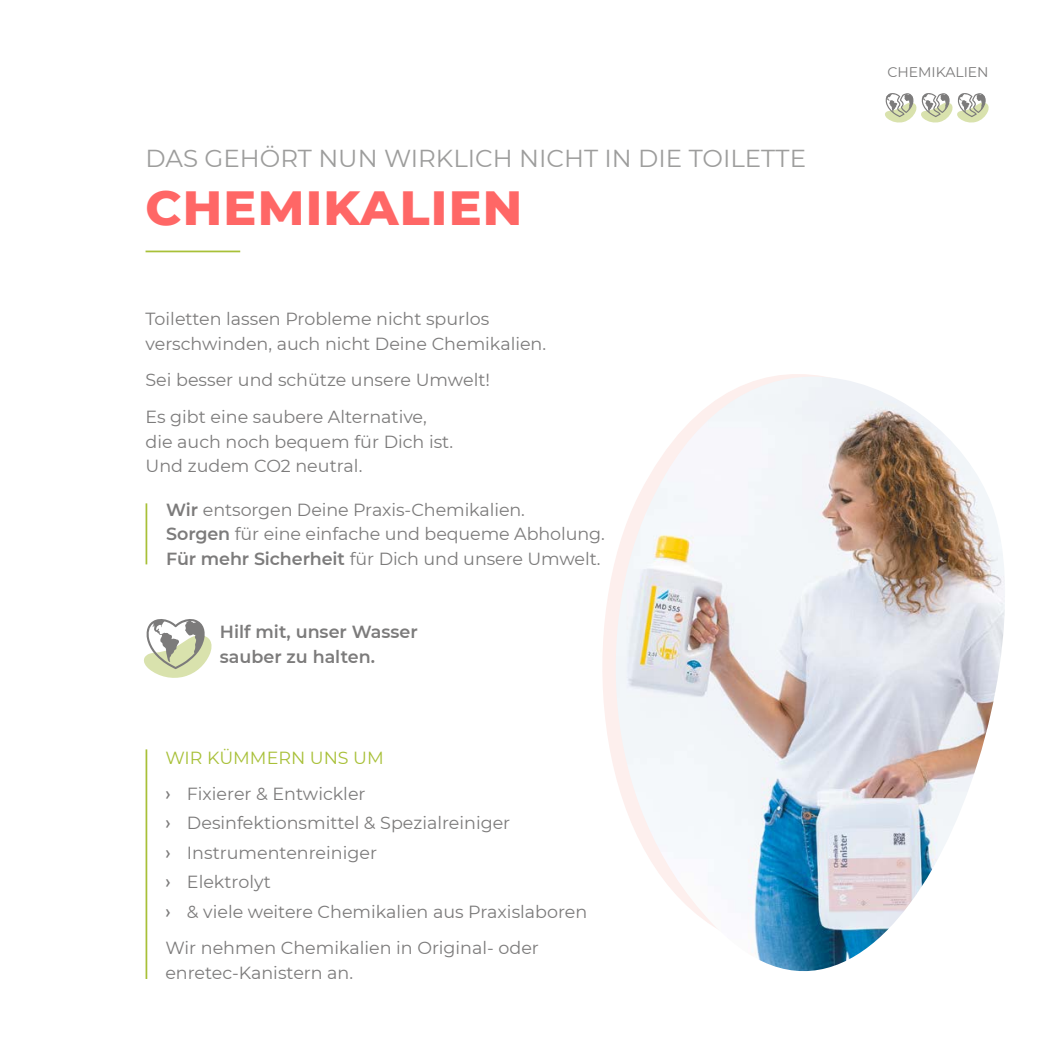
<style>
.page{position:relative;width:1042px;height:1042px;background:#fff}
.page>*{position:absolute;margin:0;border:0;box-sizing:border-box;transform-origin:0 0}
.t1{font:800 49px "Montserrat";letter-spacing:.025em;color:#ff6766}
.t2{font:24.5px "Montserrat";color:#9d9d9c}
.t3{font:17.5px/24.5px "Montserrat";color:#7c7b7b}
.t4{font:600 17.5px/24.5px "Montserrat";color:#7c7b7b}
.t5{font:14px "Montserrat";color:#7c7b7b}
.s1{font-weight:600}
.s2{color:#a8c038}
.s3{font-family:"Ubuntu"}
</style>
<div class="page">
<svg style="left:602px;top:374px;width:216px;height:393px"></svg>
<img style="left:614px;top:376px;width:391px;height:596px">
<svg style="left:885px;top:93px;width:104px;height:30px"></svg>
<hr style="left:146px;top:251px;width:94px;height:1px;background:#a8c038">
<hr style="left:146px;top:749px;width:1px;height:230px;background:#a8c038">
<hr style="left:146px;top:503px;width:1px;height:61px;background:#a8c038">
<svg style="left:144px;top:619px;width:68px;height:59px"></svg>
<h2 class="t2" style="left:146px;top:141px;width:662px">DAS GEHÖRT NUN WIRKLICH NICHT IN DIE TOILETTE</h2>
<h1 class="t1" style="left:146px;top:172px;width:378px">CHEMIKALIEN</h1>
<p class="t3" style="left:146px;top:306px;width:402px">Toiletten lassen Probleme nicht spurlos verschwinden, auch nicht Deine Chemikalien.</p>
<p class="t3" style="left:146px;top:361px;width:346px;line-height:36.9px">Sei besser und schütze unsere Umwelt!<br>Es gibt eine saubere Alternative,</p>
<p class="t3" style="left:146px;top:429px;width:309px">die auch noch bequem für Dich ist.<br>Und zudem CO2 neutral.</p>
<p class="t3" style="left:166px;top:496px;width:440px"><span class="s1">Wir</span> entsorgen Deine Praxis-Chemikalien.<br><span class="s1">Sorgen</span> für eine einfache und bequeme Abholung.<br><span class="s1">Für mehr Sicherheit</span> für Dich und unsere Umwelt.</p>
<p class="t4" style="left:220px;top:619px;width:199px">Hilf mit, unser Wasser sauber zu halten.</p>
<p class="t3" style="left:165px;top:739px;width:220px;line-height:35.9px"><span class="s2">WIR KÜMMERN UNS UM </span><span class="s3">›</span> Fixierer &amp; Entwickler</p>
<p class="t3" style="left:165px;top:807px;width:423px;line-height:29.4px"><span class="s3">›</span> Desinfektionsmittel &amp; Spezialreiniger<br><span class="s3">›</span> Instrumentenreiniger<br><span class="s3">›</span> Elektrolyt<br><span class="s3">›</span> &amp; viele weitere Chemikalien aus Praxislaboren</p>
<p class="t3" style="left:165px;top:935px;width:375px">Wir nehmen Chemikalien in Original- oder enretec-Kanistern an.</p>
<p class="t5" style="left:887px;top:62px;width:103px">CHEMIKALIEN</p>
</div>
